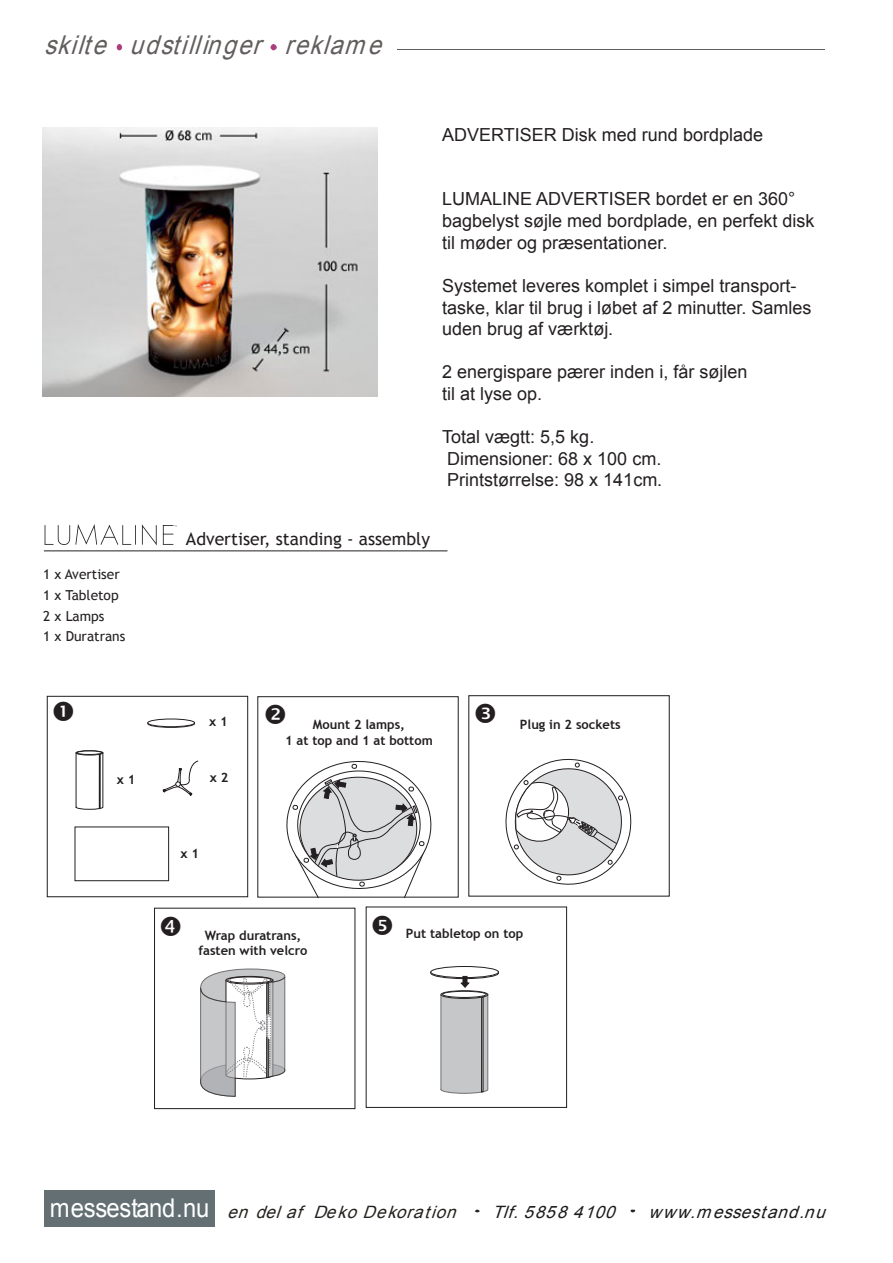
<style>
.page{position:relative;width:893px;height:1263px;background:#fff}
.page>*{position:absolute;margin:0;border:0;box-sizing:border-box;transform-origin:0 0}
.t1{font:italic 25.95px "Arial";color:#615e5d;scale:.91 1}
.t2{font:18px/21.6px "Arial";color:#231f20}
.t3{font:17.55px "Trebuchet MS";color:#231f20}
.t4{font:italic 16.95px "Arial";color:#25221e}
.t5{font:italic 16.95px "Arial";color:#1b1b1d}
.t6{font:13.8px/20.7px "Trebuchet MS";color:#231f20}
.t7{font:700 12.9px "Trebuchet MS";color:#231f20}
.s1{font-style:normal;font-size:25.8px;color:#fff}
</style>
<div class="page">
<hr style="left:397px;top:49px;width:428px;height:1px;background:#615e5d">
<svg style="left:117px;top:44px;width:5px;height:6px"></svg>
<div style="left:270px;top:44px;width:7px;height:6px;background:#ab417c;border-radius:50%"></div>
<div style="left:44px;top:1190px;width:171px;height:37px;background:#636f73"></div>
<svg style="left:475px;top:1209px;width:5px;height:3px"></svg>
<svg style="left:631px;top:1209px;width:4px;height:3px"></svg>
<div style="left:441px;top:991px;width:47px;height:7px;background:#373334;border-radius:50%"></div>
<div style="left:441px;top:990px;width:47px;height:9px;border:1px solid #231f20;border-radius:50%"></div>
<div style="left:443px;top:991px;width:43px;height:6px;background:#fff;border-radius:50%"></div>
<div style="left:442px;top:991px;width:44px;height:7px;border:1px solid #231f20;border-radius:50%"></div>
<svg style="left:441px;top:994px;width:47px;height:99px;background:#bbbcbd"></svg>
<div style="left:430px;top:966px;width:69px;height:12px;border:1px solid #231f20;border-radius:50%"></div>
<div style="left:366px;top:906px;width:201px;height:202px;border:1px solid #231f20"></div>
<svg style="left:430px;top:972px;width:69px;height:16px"></svg>
<div style="left:154px;top:908px;width:201px;height:201px;border:1px solid #231f20"></div>
<svg style="left:200px;top:969px;width:85px;height:127px"></svg>
<div style="left:468px;top:695px;width:202px;height:202px;border:1px solid #231f20"></div>
<svg style="left:505px;top:758px;width:127px;height:127px"></svg>
<svg style="left:286px;top:761px;width:146px;height:135px"></svg>
<div style="left:257px;top:696px;width:202px;height:202px;border:1px solid #231f20"></div>
<div style="left:47px;top:696px;width:201px;height:201px;border:1px solid #231f20"></div>
<svg style="left:163px;top:760px;width:36px;height:36px"></svg>
<svg style="left:76px;top:754px;width:27px;height:56px"></svg>
<hr style="left:76px;top:751px;width:27px;height:4px;background:#282425;border-radius:50%">
<div style="left:76px;top:750px;width:27px;height:5px;border:1px solid #231f20;border-radius:50%"></div>
<hr style="left:77px;top:751px;width:25px;height:3px;background:#fff;border-radius:50%">
<div style="left:77px;top:751px;width:25px;height:4px;border:1px solid #231f20;border-radius:50%"></div>
<div style="left:99px;top:754px;width:1px;height:55px;border:1px solid #231f20"></div>
<div style="left:75px;top:827px;width:94px;height:54px;border:1px solid #231f20"></div>
<div style="left:148px;top:719px;width:47px;height:8px;border:1px solid #231f20;border-radius:50%"></div>
<svg style="left:147px;top:722px;width:48px;height:6px"></svg>
<hr style="left:44px;top:550px;width:403px;height:1px;background:#231f20">
<svg style="left:45px;top:524px;width:132px;height:21px"></svg>
<img style="left:43px;top:128px;width:334px;height:269px">
<p class="t1" style="left:44px;top:28px;width:383px">skilte udstillinger reklame</p>
<p class="t6" style="left:43px;top:564px;width:84px">1 x Avertiser<br>1 x Tabletop<br>2 x Lamps<br>1 x Duratrans</p>
<p class="t2" style="left:442px;top:124px;width:322px">ADVERTISER Disk med rund bordplade</p>
<p class="t2" style="left:442px;top:189px;width:374px">LUMALINE ADVERTISER bordet er en 360° bagbelyst søjle med bordplade, en perfekt disk til møder og præsentationer.</p>
<p class="t2" style="left:442px;top:275px;width:371px">Systemet leveres komplet i simpel transport&shy;taske, klar til brug i løbet af 2 minutter. Samles uden brug af værktøj.</p>
<p class="t2" style="left:442px;top:361px;width:307px">2 energispare pærer inden i, får søjlen</p>
<p class="t2" style="left:442px;top:383px;width:102px">til at lyse op.</p>
<p class="t2" style="left:442px;top:426px;width:154px">Total vægtt: 5,5 kg.</p>
<p class="t2" style="left:447px;top:448px;width:216px">Dimensioner: 68 x 100 cm.</p>
<p class="t2" style="left:447px;top:469px;width:217px">Printstørrelse: 98 x 141cm.</p>
<p class="t3" style="left:186px;top:528px;width:246px">Advertiser, standing - assembly</p>
<p class="t7" style="left:209px;top:714px;width:20px">x 1</p>
<p class="t7" style="left:117px;top:771px;width:20px">x 1</p>
<p class="t7" style="left:210px;top:769px;width:20px">x 2</p>
<p class="t7" style="left:180px;top:845px;width:20px">x 1</p>
<p class="t7" style="left:313px;top:716px;width:94px">Mount 2 lamps,</p>
<p class="t7" style="left:520px;top:716px;width:102px">Plug in 2 sockets</p>
<p class="t7" style="left:285px;top:732px;width:149px">1 at top and 1 at bottom</p>
<p class="t7" style="left:205px;top:927px;width:98px">Wrap duratrans,</p>
<p class="t7" style="left:406px;top:926px;width:119px">Put tabletop on top</p>
<p class="t7" style="left:198px;top:942px;width:111px">fasten with velcro</p>
<p class="t4" style="left:50px;top:1200px;width:415px"><span class="s1">m e s s e s ta n d . n u</span> en delaf DekoDekoration</p>
<p class="t5" style="left:492px;top:1200px;width:131px">Tlf.58584100</p>
<p class="t5" style="left:648px;top:1200px;width:185px">www.m essestand.nu</p>
</div>
